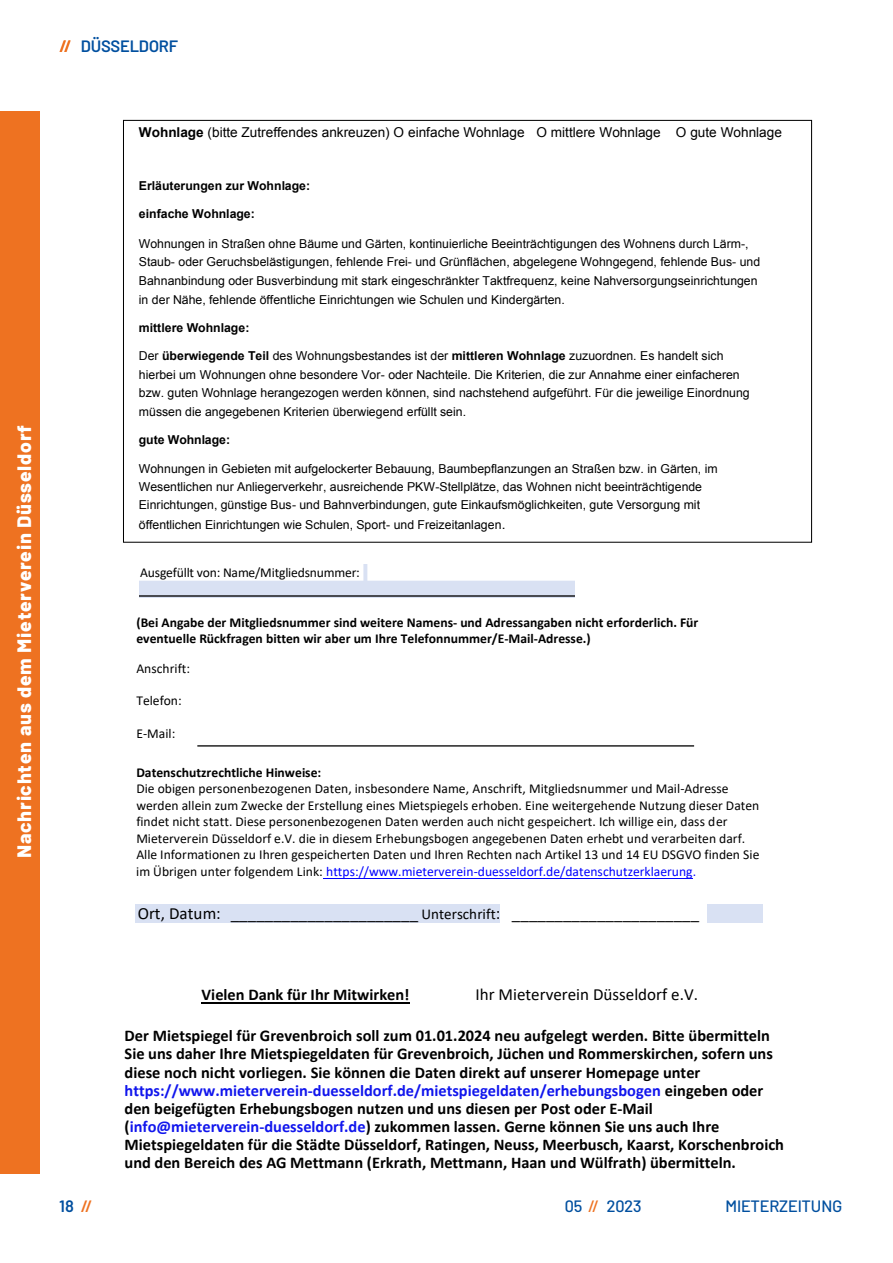
<style>
.page{position:relative;width:893px;height:1263px;background:#fff}
.page>*{position:absolute;margin:0;border:0;box-sizing:border-box;transform-origin:0 0}
.t1{font:800 19.5px "Barlow";letter-spacing:.04em;color:#fff}
.t2{font:17.1px "Calibri";color:#000}
.t3{font:500 16.5px "Barlow";color:#004f9f}
.t4{font:600 16.5px "Barlow";color:#004f9f}
.t5{font:700 16.35px/18.1px "Calibri";color:#000}
.t6{font:13.65px/16.5px "Calibri";color:#000}
.t7{font:700 13.65px/16px "Calibri";color:#000}
.t8{font:13.65px "Arial";color:#000}
.t9{font:12.3px/18.6px "Arial";color:#000}
.t10{font:700 12.3px "Arial";color:#000}
.s1{color:#ee7221}
.s2{font-weight:700}
.s3{font-style:inherit}
.s4{font-size:13.65px}
.s5{color:#00f}
.s6{font-size:15px}
.s7{color:#1116ed}
</style>
<div class="page">
<div style="left:0;top:111px;width:40px;height:1062px;background:#ee7221"></div>
<img style="left:140px;top:564px;width:435px;height:33px">
<div style="left:136px;top:905px;width:627px;height:18px;background:#d9e1f3"></div>
<div style="left:500px;top:905px;width:207px;height:18px;background:#fff"></div>
<hr style="left:202px;top:1002px;width:208px;height:1px;background:#000">
<hr style="left:197px;top:745px;width:497px;height:1px;background:#000">
<hr style="left:323px;top:878px;width:369px;height:1px;background:#00f">
<h3 class="t4" style="left:60px;top:34px;width:120px"><span class="s1">//</span> DÜSSELDORF</h3>
<h1 class="t1" style="left:10px;top:858px;width:434px;rotate:-90deg">Nachrichten aus dem Mieterverein Düsseldorf</h1>
<h3 class="t4" style="left:60px;top:1193px;width:34px">18 <span class="s1">//</span></h3>
<p class="t8" style="left:139px;top:124px;width:644px"><span class="s2">Wohnlage</span> (bitte <span class="s3">Z</span>utreffendes ankreuzen) O einfache Wohnlage O mittlere Wohnlage O gute Wohnlage</p>
<p class="t10" style="left:139px;top:178px;width:173px">Erläuterungen zur Wohnlage:</p>
<p class="t10" style="left:139px;top:206px;width:118px">einfache Wohnlage:</p>
<p class="t9" style="left:139px;top:234px;width:623px">Wohnungen in Straßen ohne Bäume und Gärten, kontinuierliche Beeinträchtigungen des Wohnens durch Lärm-, Staub- oder Geruchsbelästigungen, fehlende Frei- und Grünflächen, abgelegene Wohngegend, fehlende Bus- und Bahnanbindung oder Busverbindung mit stark eingeschränkter Taktfrequenz, keine Nahversorgungseinrichtungen in der Nähe, fehlende öffentliche Einrichtungen wie Schulen und Kindergärten.</p>
<p class="t10" style="left:139px;top:319px;width:112px">mittlere Wohnlage:</p>
<p class="t9" style="left:139px;top:346px;width:612px">Der <span class="s2">überwiegende Teil</span> des Wohnungsbestandes ist der <span class="s2">mittleren Wohnlage</span> zuzuordnen. Es handelt sich hierbei um Wohnungen ohne besondere Vor- oder Nachteile. Die Kriterien, die zur Annahme einer einfacheren bzw. guten Wohnlage herangezogen werden können, sind nachstehend aufgeführt. Für die jeweilige Einordnung müssen die angegebenen Kriterien überwiegend erfüllt sein.</p>
<p class="t10" style="left:139px;top:431px;width:93px">gute Wohnlage:</p>
<p class="t9" style="left:139px;top:459px;width:580px">Wohnungen in Gebieten mit aufgelockerter Bebauung, Baumbepflanzungen an Straßen bzw. in Gärten, im<br>Wesentlichen nur Anliegerverkehr, ausreichende PKW-Stellplätze, das Wohnen nicht beeinträchtigende<br>Einrichtungen, günstige Bus- und Bahnverbindungen, gute Einkaufsmöglichkeiten, gute Versorgung mit</p>
<p class="t9" style="left:139px;top:515px;width:368px">öffentlichen Einrichtungen wie Schulen, Sport- und Freizeitanlagen<span class="s4">.</span></p>
<p class="t6" style="left:140px;top:564px;width:221px">Ausgefüllt von: Name/Mitgliedsnummer:</p>
<p class="t7" style="left:136px;top:614px;width:563px">(Bei Angabe der Mitgliedsnummer sind weitere Namens- und Adressangaben nicht erforderlich. Für eventuelle Rückfragen bitten wir aber um Ihre Telefonnummer/E-Mail-Adresse<span class="s3">.</span>)</p>
<p class="t6" style="left:136px;top:659px;width:55px">Anschrift:</p>
<p class="t6" style="left:136px;top:692px;width:47px">Telefon:</p>
<p class="t6" style="left:136px;top:725px;width:40px">E-Mail:</p>
<p class="t7" style="left:136px;top:764px;width:186px">Datenschutzrechtliche Hinweise:</p>
<p class="t6" style="left:136px;top:780px;width:625px">Die obigen personenbezogenen Daten, insbesondere Name, Anschrift, Mitgliedsnummer und Mail-Adresse werden allein zum Zwecke der Erstellung eines Mietspiegels erhoben. Eine weitergehende Nutzung dieser Daten findet nicht statt. Diese personenbezogenen Daten werden auch nicht gespeichert. Ich willige ein, dass der Mieterverein Düsseldorf e.V. die in diesem Erhebungsbogen angegebenen Daten erhebt und verarbeiten darf.<br>Alle Informationen zu Ihren gespeicherten Daten und Ihren Rechten nach Artikel 13 und 14 EU DSGVO finden Sie im Übrigen unter folgendem Link: <span class="s5">https://www.mieterverein-duesseldorf.de/datenschutzerklaerung.</span></p>
<h2 class="t2" style="left:138px;top:902px;width:563px">Ort, Datum: ______________________ <span class="s6">Unterschrift</span>: ______________________</h2>
<h3 class="t5" style="left:202px;top:985px;width:209px">Vielen Dank für Ihr Mitwirken!</h3>
<h2 class="t2" style="left:475px;top:983px;width:224px">Ihr Mieterverein Düsseldorf e.V.</h2>
<p class="t5" style="left:125px;top:1026px;width:661px">Der Mietspiegel für Grevenbroich soll zum 01.01.2024 neu aufgelegt werden. Bitte übermitteln Sie uns daher Ihre Mietspiegeldaten für Grevenbroich, Jüchen und Rommerskirchen, sofern uns diese noch nicht vorliegen. Sie können die Daten direkt auf unserer Homepage unter <span class="s7">https://www.mieterverein-duesseldorf.de/mietspiegeldaten/erhebungsbogen</span> eingeben oder den beigefügten Erhebungsbogen nutzen und uns diesen per Post oder E-Mail (<span class="s7">info@mieterverein-duesseldorf.de</span>) zukommen lassen. Gerne können Sie uns auch Ihre Mietspiegeldaten für die Städte Düsseldorf, Ratingen, Neuss, Meerbusch, Kaarst, Korschenbroich und den Bereich des AG Mettmann (Erkrath, Mettmann, Haan und Wülfrath) übermitteln.</p>
<h3 class="t3" style="left:565px;top:1194px;width:78px">05 <span class="s1">//</span> 2023</h3>
<h3 class="t3" style="left:725px;top:1194px;width:118px">MIETERZEITUNG</h3>
</div>
